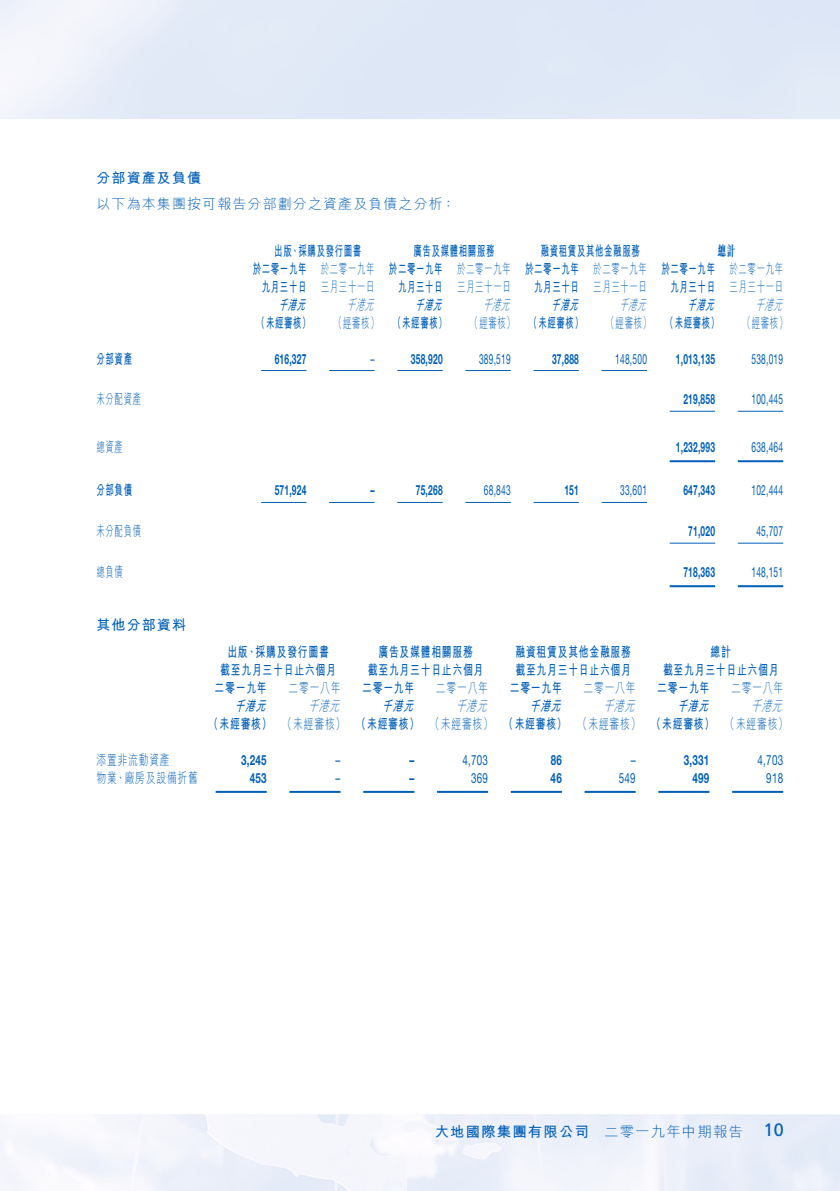
<style>
.page{position:relative;width:840px;height:1191px;background:#fff}
.page>*{position:absolute;margin:0;border:0;box-sizing:border-box;transform-origin:0 0}
.t1{font:700 14.4px "M Hei HK";letter-spacing:.08em;color:#005fb9}
.t2{font:700 14px/18px "M Hei HK";letter-spacing:.08em;color:#005fb9;text-align:right;scale:.7 1}
.t3{font:700 14px/18px "M Hei HK";letter-spacing:.08em;color:#005fb9;text-align:right;scale:.6 1}
.t4{font:700 14px "Helvetica Neue LT Std";letter-spacing:.03em;color:#005fb9;scale:.6 1}
.t5{font:300 14px/18px "M Hei HK";letter-spacing:.08em;color:#005fb9;scale:.6 1}
.t6{font:14px "Helvetica Neue LT Std";letter-spacing:.03em;color:#005fb9;scale:.6 1}
.t7{font:300 14px "M Hei HK";letter-spacing:.08em;color:#005fb9;scale:.7 1}
.t8{font:300 14px "M Hei HK";letter-spacing:.08em;color:#005fb9}
.t9{font:700 14px "Helvetica Neue LT Std";letter-spacing:.03em;color:#005fb9;scale:.7 1}
.t10{font:14px "Helvetica Neue LT Std";letter-spacing:.03em;color:#005fb9;scale:.7 1}
.t11{font:700 14px "M Hei HK";letter-spacing:.08em;color:#005fb9}
.t12{font:italic 700 14px "M Hei HK";color:#005fb9;scale:.6 1}
.t13{font:italic 300 14px "M Hei HK";color:#005fb9;scale:.6 1}
.t14{font:italic 700 14px "M Hei HK";color:#005fb9;scale:.7 1}
.t15{font:italic 300 14px "M Hei HK";color:#005fb9;scale:.7 1}
.t16{font:800 14px "M Sung HK";color:#005fb9;scale:.6 1}
.s1{font-weight:300}
.s2{font-weight:300;font-style:italic}
.s3{font-family:"Frutiger LT Std";font-weight:400;font-size:18px}
</style>
<div class="page">
<img style="left:0;top:0;width:839px;height:1191px">
<hr style="left:261px;top:370px;width:45px;height:1px;background:#005fb9">
<hr style="left:329px;top:370px;width:45px;height:1px;background:#005fb9">
<hr style="left:397px;top:370px;width:45px;height:1px;background:#005fb9">
<hr style="left:465px;top:370px;width:45px;height:1px;background:#005fb9">
<hr style="left:533px;top:370px;width:45px;height:1px;background:#005fb9">
<hr style="left:601px;top:370px;width:45px;height:1px;background:#005fb9">
<hr style="left:669px;top:411px;width:45px;height:1px;background:#005fb9">
<hr style="left:737px;top:411px;width:45px;height:1px;background:#005fb9">
<hr style="left:669px;top:460px;width:45px;height:2px;background:#005fb9">
<hr style="left:737px;top:460px;width:45px;height:2px;background:#005fb9">
<hr style="left:261px;top:502px;width:45px;height:1px;background:#005fb9">
<hr style="left:329px;top:502px;width:45px;height:1px;background:#005fb9">
<hr style="left:397px;top:502px;width:45px;height:1px;background:#005fb9">
<hr style="left:465px;top:502px;width:45px;height:1px;background:#005fb9">
<hr style="left:533px;top:502px;width:45px;height:1px;background:#005fb9">
<hr style="left:601px;top:502px;width:45px;height:1px;background:#005fb9">
<hr style="left:669px;top:542px;width:45px;height:1px;background:#005fb9">
<hr style="left:737px;top:542px;width:45px;height:1px;background:#005fb9">
<hr style="left:669px;top:585px;width:45px;height:2px;background:#005fb9">
<hr style="left:737px;top:585px;width:45px;height:2px;background:#005fb9">
<hr style="left:215px;top:791px;width:51px;height:2px;background:#005fb9">
<hr style="left:289px;top:791px;width:51px;height:2px;background:#005fb9">
<hr style="left:363px;top:791px;width:51px;height:2px;background:#005fb9">
<hr style="left:437px;top:791px;width:51px;height:2px;background:#005fb9">
<hr style="left:510px;top:791px;width:51px;height:2px;background:#005fb9">
<hr style="left:584px;top:791px;width:51px;height:2px;background:#005fb9">
<hr style="left:658px;top:791px;width:51px;height:2px;background:#005fb9">
<hr style="left:731px;top:791px;width:51px;height:2px;background:#005fb9">
<p class="t11" style="left:96px;top:167px;width:106px">分部資產及負債</p>
<p class="t8" style="left:96px;top:197px;width:360px">以下為本集團按可報告分部劃分之資產及負債之分析：</p>
<p class="t3" style="left:274px;top:240px;width:146px">出版、採購及發行圖書</p>
<p class="t3" style="left:413px;top:240px;width:136px">廣告及媒體相關服務</p>
<p class="t3" style="left:540px;top:240px;width:166px">融資租賃及其他金融服務</p>
<p class="t16" style="left:717px;top:243px;width:31px">總計</p>
<p class="t3" style="left:252px;top:258px;width:91px">於二零一九年九月三十日</p>
<p class="t5" style="left:321px;top:259px;width:91px">於二零一九年三月三十一日</p>
<p class="t3" style="left:389px;top:258px;width:91px">於二零一九年九月三十日</p>
<p class="t5" style="left:457px;top:259px;width:91px">於二零一九年三月三十一日</p>
<p class="t3" style="left:525px;top:258px;width:91px">於二零一九年九月三十日</p>
<p class="t5" style="left:593px;top:259px;width:91px">於二零一九年三月三十一日</p>
<p class="t3" style="left:661px;top:258px;width:91px">於二零一九年九月三十日</p>
<p class="t5" style="left:729px;top:259px;width:91px">於二零一九年三月三十一日</p>
<p class="t12" style="left:278px;top:294px;width:54px">千港元</p>
<p class="t13" style="left:346px;top:297px;width:52px">千港元</p>
<p class="t12" style="left:414px;top:294px;width:54px">千港元</p>
<p class="t13" style="left:482px;top:297px;width:52px">千港元</p>
<p class="t12" style="left:550px;top:294px;width:54px">千港元</p>
<p class="t13" style="left:618px;top:297px;width:52px">千港元</p>
<p class="t12" style="left:686px;top:294px;width:54px">千港元</p>
<p class="t13" style="left:754px;top:297px;width:52px">千港元</p>
<p class="t3" style="left:256px;top:312px;width:92px">（未經審核）</p>
<p class="t3" style="left:333px;top:312px;width:190px"><span class="s1">（經審核）</span> （未經審核）</p>
<p class="t3" style="left:469px;top:312px;width:190px"><span class="s1">（經審核）</span> （未經審核）</p>
<p class="t3" style="left:605px;top:312px;width:190px"><span class="s1">（經審核）</span> （未經審核）</p>
<p class="t5" style="left:742px;top:313px;width:77px">（經審核）</p>
<p class="t3" style="left:96px;top:348px;width:61px">分部資產</p>
<p class="t4" style="left:274px;top:350px;width:54px">616,327</p>
<p class="t6" style="left:370px;top:350px;width:8px">–</p>
<p class="t4" style="left:410px;top:350px;width:54px">358,920</p>
<p class="t6" style="left:478px;top:350px;width:54px">389,519</p>
<p class="t4" style="left:551px;top:350px;width:46px">37,888</p>
<p class="t6" style="left:615px;top:350px;width:54px">148,500</p>
<p class="t4" style="left:675px;top:350px;width:67px">1,013,135</p>
<p class="t6" style="left:751px;top:350px;width:54px">538,019</p>
<p class="t5" style="left:96px;top:390px;width:76px">未分配資產</p>
<p class="t4" style="left:683px;top:390px;width:54px">219,858</p>
<p class="t6" style="left:751px;top:391px;width:54px">100,445</p>
<p class="t5" style="left:96px;top:437px;width:46px">總資產</p>
<p class="t4" style="left:675px;top:438px;width:67px">1,232,993</p>
<p class="t6" style="left:751px;top:438px;width:54px">638,464</p>
<p class="t3" style="left:96px;top:480px;width:61px">分部負債</p>
<p class="t4" style="left:274px;top:482px;width:54px">571,924</p>
<p class="t4" style="left:370px;top:482px;width:8px">–</p>
<p class="t4" style="left:415px;top:482px;width:46px">75,268</p>
<p class="t6" style="left:483px;top:482px;width:46px">68,843</p>
<p class="t4" style="left:564px;top:482px;width:26px">151</p>
<p class="t6" style="left:619px;top:482px;width:46px">33,601</p>
<p class="t4" style="left:683px;top:482px;width:54px">647,343</p>
<p class="t6" style="left:751px;top:482px;width:54px">102,444</p>
<p class="t5" style="left:96px;top:522px;width:76px">未分配負債</p>
<p class="t4" style="left:687px;top:522px;width:46px">71,020</p>
<p class="t6" style="left:756px;top:523px;width:46px">45,707</p>
<p class="t5" style="left:96px;top:562px;width:46px">總負債</p>
<p class="t4" style="left:683px;top:563px;width:54px">718,363</p>
<p class="t6" style="left:751px;top:563px;width:54px">148,151</p>
<p class="t11" style="left:96px;top:614px;width:91px">其他分部資料</p>
<p class="t2" style="left:227px;top:641px;width:146px">出版、採購及發行圖書</p>
<p class="t2" style="left:378px;top:641px;width:136px">廣告及媒體相關服務</p>
<p class="t2" style="left:515px;top:641px;width:166px">融資租賃及其他金融服務</p>
<p class="t2" style="left:710px;top:641px;width:31px">總計</p>
<p class="t2" style="left:220px;top:659px;width:166px">截至九月三十日止六個月</p>
<p class="t2" style="left:367px;top:659px;width:166px">截至九月三十日止六個月</p>
<p class="t2" style="left:515px;top:659px;width:166px">截至九月三十日止六個月</p>
<p class="t2" style="left:662px;top:659px;width:166px">截至九月三十日止六個月</p>
<p class="t2" style="left:214px;top:677px;width:76px">二零一九年</p>
<p class="t7" style="left:288px;top:680px;width:76px">二零一八年</p>
<p class="t2" style="left:362px;top:677px;width:76px">二零一九年</p>
<p class="t7" style="left:435px;top:680px;width:76px">二零一八年</p>
<p class="t2" style="left:509px;top:677px;width:76px">二零一九年</p>
<p class="t7" style="left:583px;top:680px;width:76px">二零一八年</p>
<p class="t2" style="left:657px;top:677px;width:76px">二零一九年</p>
<p class="t7" style="left:730px;top:680px;width:76px">二零一八年</p>
<p class="t14" style="left:234px;top:695px;width:53px">千港元</p>
<p class="t15" style="left:308px;top:698px;width:51px">千港元</p>
<p class="t14" style="left:381px;top:695px;width:53px">千港元</p>
<p class="t15" style="left:455px;top:698px;width:51px">千港元</p>
<p class="t14" style="left:529px;top:695px;width:53px">千港元</p>
<p class="t15" style="left:603px;top:698px;width:51px">千港元</p>
<p class="t14" style="left:676px;top:695px;width:53px">千港元</p>
<p class="t2" style="left:208px;top:695px;width:829px"><span class="s2">千港元<br></span>（未經審核） <span class="s1">（未經審核）</span> （未經審核） <span class="s1">（未經審核）</span> （未經審核） <span class="s1">（未經審核）</span> （未經審核） <span class="s1">（未經審核）</span></p>
<p class="t7" style="left:96px;top:752px;width:106px">添置非流動資產</p>
<p class="t9" style="left:241px;top:751px;width:38px">3,245</p>
<p class="t10" style="left:335px;top:751px;width:8px">–</p>
<p class="t9" style="left:409px;top:751px;width:8px">–</p>
<p class="t10" style="left:462px;top:751px;width:38px">4,703</p>
<p class="t9" style="left:550px;top:751px;width:17px">86</p>
<p class="t10" style="left:630px;top:751px;width:9px">–</p>
<p class="t9" style="left:683px;top:751px;width:38px">3,331</p>
<p class="t10" style="left:757px;top:751px;width:38px">4,703</p>
<p class="t7" style="left:96px;top:770px;width:146px">物業、廠房及設備折舊</p>
<p class="t9" style="left:250px;top:769px;width:26px">453</p>
<p class="t10" style="left:335px;top:769px;width:8px">–</p>
<p class="t9" style="left:409px;top:769px;width:8px">–</p>
<p class="t10" style="left:471px;top:769px;width:26px">369</p>
<p class="t9" style="left:550px;top:769px;width:17px">46</p>
<p class="t10" style="left:618px;top:769px;width:26px">549</p>
<p class="t9" style="left:692px;top:769px;width:26px">499</p>
<p class="t10" style="left:765px;top:769px;width:26px">918</p>
<p class="t1" style="left:434px;top:1121px;width:350px">大地國際集團有限公司 <span class="s1">二零一九年中期報告</span> <span class="s3">10</span></p>
</div>
